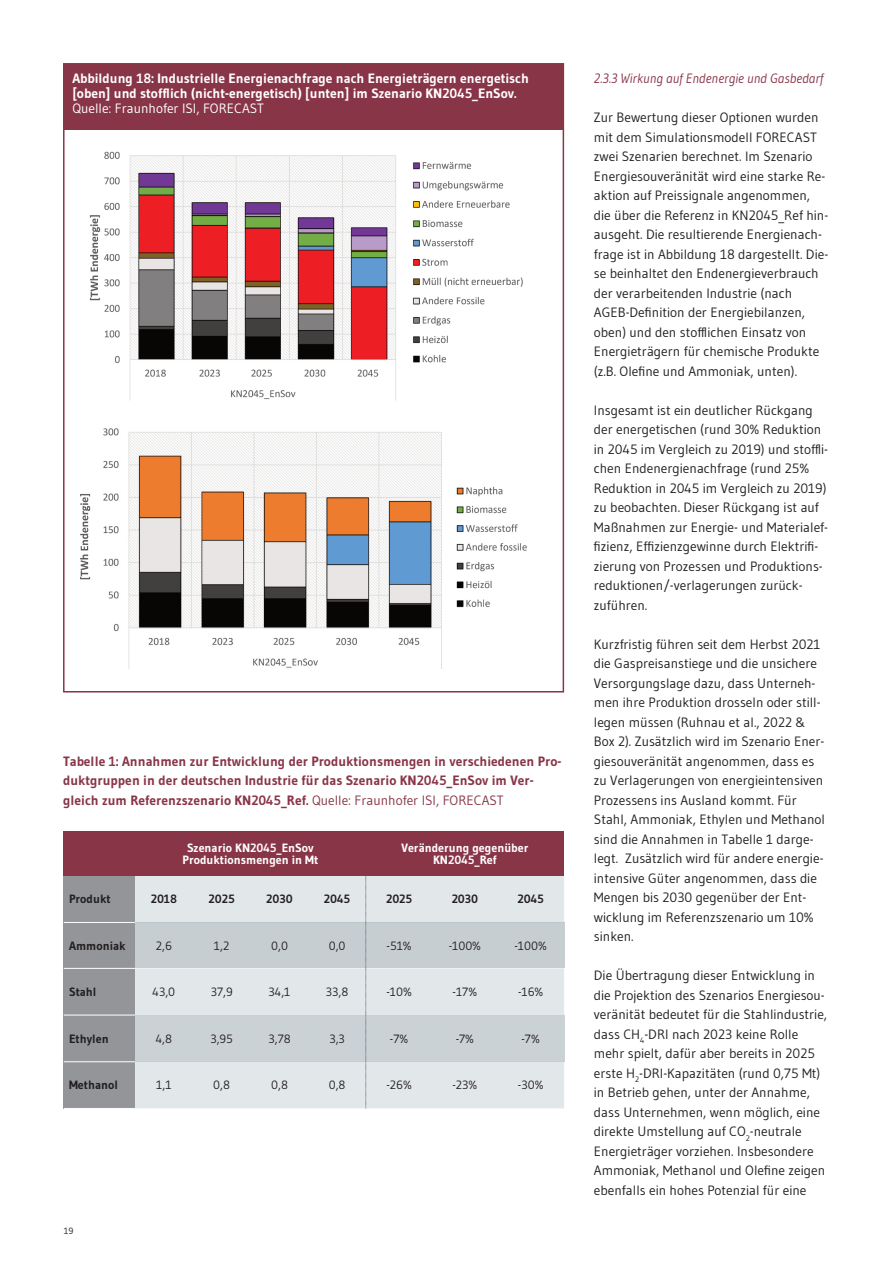
<style>
.page{position:relative;width:893px;height:1263px;background:#fff}
.page>*{position:absolute;margin:0;border:0;box-sizing:border-box;transform-origin:0 0}
.t1{font:13.5px/19.5px "Gudea";color:#231f20}
.t2{font:700 13.5px/19.5px "Gudea";color:#893548}
.t3{font:700 13.5px/15px "Gudea";color:#fff}
.t4{font:italic 13.5px "Gudea";color:#893548}
.t5{font:13.5px "Gudea";color:#fff}
.t6{font:12px "Gudea";color:#231f20}
.t7{font:700 12px/11.2px "Gudea";color:#fff;text-align:center}
.t8{font:700 12px "Gudea";color:#231f20}
.t9{font:9px "Gudea";color:#231f20}
.s1{font-weight:400}
</style>
<div class="page">
<div style="left:64px;top:64px;width:500px;height:66px;background:#893548"></div>
<img style="left:80px;top:151px;width:447px;height:518px">
<div style="left:63px;top:63px;width:501px;height:629px;border:2px solid #893548"></div>
<div style="left:64px;top:831px;width:500px;height:45px;background:#893548"></div>
<div style="left:64px;top:876px;width:71px;height:232px;background:#939598"></div>
<div style="left:135px;top:876px;width:429px;height:232px;background:#e2e7ea"></div>
<div style="left:135px;top:922px;width:429px;height:46px;background:#c7ced1"></div>
<div style="left:135px;top:1015px;width:429px;height:47px;background:#cbd2d5"></div>
<svg style="left:365px;top:876px;width:1px;height:232px"></svg>
<hr style="left:64px;top:922px;width:71px;height:1px;background:#fff">
<hr style="left:64px;top:968px;width:71px;height:1px;background:#fff">
<hr style="left:64px;top:1015px;width:71px;height:1px;background:#fff">
<hr style="left:64px;top:1061px;width:71px;height:1px;background:#fff">
<p class="t3" style="left:72px;top:70px;width:458px">Abbildung 18: Industrielle Energienachfrage nach Energieträgern energetisch [oben] und stofflich (nicht-energetisch) [unten] im Szenario KN2045_EnSov.</p>
<p class="t5" style="left:72px;top:100px;width:193px">Quelle: Fraunhofer ISI, FORECAST</p>
<p class="t2" style="left:63px;top:751px;width:500px">Tabelle 1: Annahmen zur Entwicklung der Produktionsmengen in verschiedenen Pro&shy;duktgruppen in der deutschen Industrie für das Szenario KN2045_EnSov im Ver&shy;gleich zum Referenzszenario KN2045_Ref. <span class="s1">Quelle: Fraunhofer ISI, FORECAST</span></p>
<p class="t7" style="left:182px;top:842px;width:137px">Szenario KN2045_EnSov<br>Produktionsmengen in Mt</p>
<p class="t7" style="left:401px;top:841px;width:128px;line-height:12.8px">Veränderung gegenüber<br>KN2045_Ref</p>
<p class="t8" style="left:69px;top:892px;width:43px">Produkt</p>
<p class="t8" style="left:151px;top:892px;width:28px">2018</p>
<p class="t8" style="left:209px;top:892px;width:28px">2025</p>
<p class="t8" style="left:266px;top:892px;width:28px">2030</p>
<p class="t8" style="left:324px;top:892px;width:28px">2045</p>
<p class="t8" style="left:386px;top:892px;width:28px">2025</p>
<p class="t8" style="left:452px;top:892px;width:28px">2030</p>
<p class="t8" style="left:517px;top:892px;width:28px">2045</p>
<p class="t8" style="left:69px;top:938px;width:58px">Ammoniak</p>
<p class="t6" style="left:156px;top:938px;width:18px">2,6</p>
<p class="t6" style="left:214px;top:938px;width:17px">1,2</p>
<p class="t6" style="left:271px;top:938px;width:18px">0,0</p>
<p class="t6" style="left:329px;top:938px;width:18px">0,0</p>
<p class="t6" style="left:387px;top:938px;width:27px">-51%</p>
<p class="t6" style="left:449px;top:938px;width:34px">-100%</p>
<p class="t6" style="left:514px;top:938px;width:34px">-100%</p>
<p class="t8" style="left:69px;top:984px;width:29px">Stahl</p>
<p class="t6" style="left:153px;top:984px;width:24px">43,0</p>
<p class="t6" style="left:211px;top:984px;width:24px">37,9</p>
<p class="t6" style="left:269px;top:984px;width:23px">34,1</p>
<p class="t6" style="left:326px;top:984px;width:24px">33,8</p>
<p class="t6" style="left:386px;top:984px;width:27px">-10%</p>
<p class="t6" style="left:453px;top:984px;width:26px">-17%</p>
<p class="t6" style="left:518px;top:984px;width:27px">-16%</p>
<p class="t8" style="left:69px;top:1031px;width:41px">Ethylen</p>
<p class="t6" style="left:156px;top:1031px;width:18px">4,8</p>
<p class="t6" style="left:210px;top:1031px;width:24px">3,95</p>
<p class="t6" style="left:268px;top:1031px;width:24px">3,78</p>
<p class="t6" style="left:329px;top:1031px;width:17px">3,3</p>
<p class="t6" style="left:390px;top:1031px;width:20px">-7%</p>
<p class="t6" style="left:456px;top:1031px;width:20px">-7%</p>
<p class="t6" style="left:521px;top:1031px;width:20px">-7%</p>
<p class="t8" style="left:69px;top:1077px;width:50px">Methanol</p>
<p class="t6" style="left:156px;top:1077px;width:17px">1,1</p>
<p class="t6" style="left:213px;top:1077px;width:18px">0,8</p>
<p class="t6" style="left:271px;top:1077px;width:18px">0,8</p>
<p class="t6" style="left:329px;top:1077px;width:18px">0,8</p>
<p class="t6" style="left:386px;top:1077px;width:27px">-26%</p>
<p class="t6" style="left:452px;top:1077px;width:26px">-23%</p>
<p class="t6" style="left:518px;top:1077px;width:27px">-30%</p>
<p class="t9" style="left:64px;top:1225px;width:11px">19</p>
<p class="t4" style="left:594px;top:70px;width:231px">2.3.3 Wirkung auf Endenergie und Gasbedarf</p>
<p class="t1" style="left:594px;top:108px;width:236px">Zur Bewertung dieser Optionen wurden mit dem Simulationsmodell FORECAST zwei Szenarien berechnet. Im Szenario Energiesouveränität wird eine starke Re&shy;aktion auf Preissignale angenommen, die über die Referenz in KN2045_Ref hin&shy;ausgeht. Die resultierende Energienach&shy;frage ist in Abbildung 18 dargestellt. Die&shy;se beinhaltet den Endenergieverbrauch der verarbeitenden Industrie (nach AGEB-Definition der Energiebilanzen, oben) und den stofflichen Einsatz von Energieträgern für chemische Produkte (z.B. Olefine und Ammoniak, unten).</p>
<p class="t1" style="left:594px;top:400px;width:236px">Insgesamt ist ein deutlicher Rückgang der energetischen (rund 30% Reduktion in 2045 im Vergleich zu 2019) und stoffli&shy;chen Endenergienachfrage (rund 25% Reduktion in 2045 im Vergleich zu 2019) zu beobachten. Dieser Rückgang ist auf Maßnahmen zur Energie- und Materialef&shy;fizienz, Effizienzgewinne durch Elektrifi&shy;zierung von Prozessen und Produktions&shy;reduktionen/-verlagerungen zurück&shy;zuführen.</p>
<p class="t1" style="left:594px;top:634px;width:233px">Kurzfristig führen seit dem Herbst 2021 die Gaspreisanstiege und die unsichere Versorgungslage dazu, dass Unterneh&shy;men ihre Produktion drosseln oder still&shy;legen müssen (Ruhnau et al., 2022 &amp; Box 2). Zusätzlich wird im Szenario Ener&shy;giesouveränität angenommen, dass es zu Verlagerungen von energieintensiven Prozessens ins Ausland kommt. Für Stahl, Ammoniak, Ethylen und Methanol sind die Annahmen in Tabelle 1 darge&shy;legt. Zusätzlich wird für andere energie&shy;intensive Güter angenommen, dass die Mengen bis 2030 gegenüber der Ent&shy;wicklung im Referenzszenario um 10% sinken.</p>
<p class="t1" style="left:594px;top:966px;width:235px">Die Übertragung dieser Entwicklung in die Projektion des Szenarios Energiesou&shy;veränität bedeutet für die Stahlindustrie, dass CH<sub>4</sub>-DRI nach 2023 keine Rolle mehr spielt, dafür aber bereits in 2025 erste H<sub>2</sub>-DRI-Kapazitäten (rund 0,75 Mt) in Betrieb gehen, unter der Annahme, dass Unternehmen, wenn möglich, eine direkte Umstellung auf CO<sub>2</sub>-neutrale Energieträger vorziehen. Insbesondere Ammoniak, Methanol und Olefine zeigen ebenfalls ein hohes Potenzial für eine</p>
</div>
